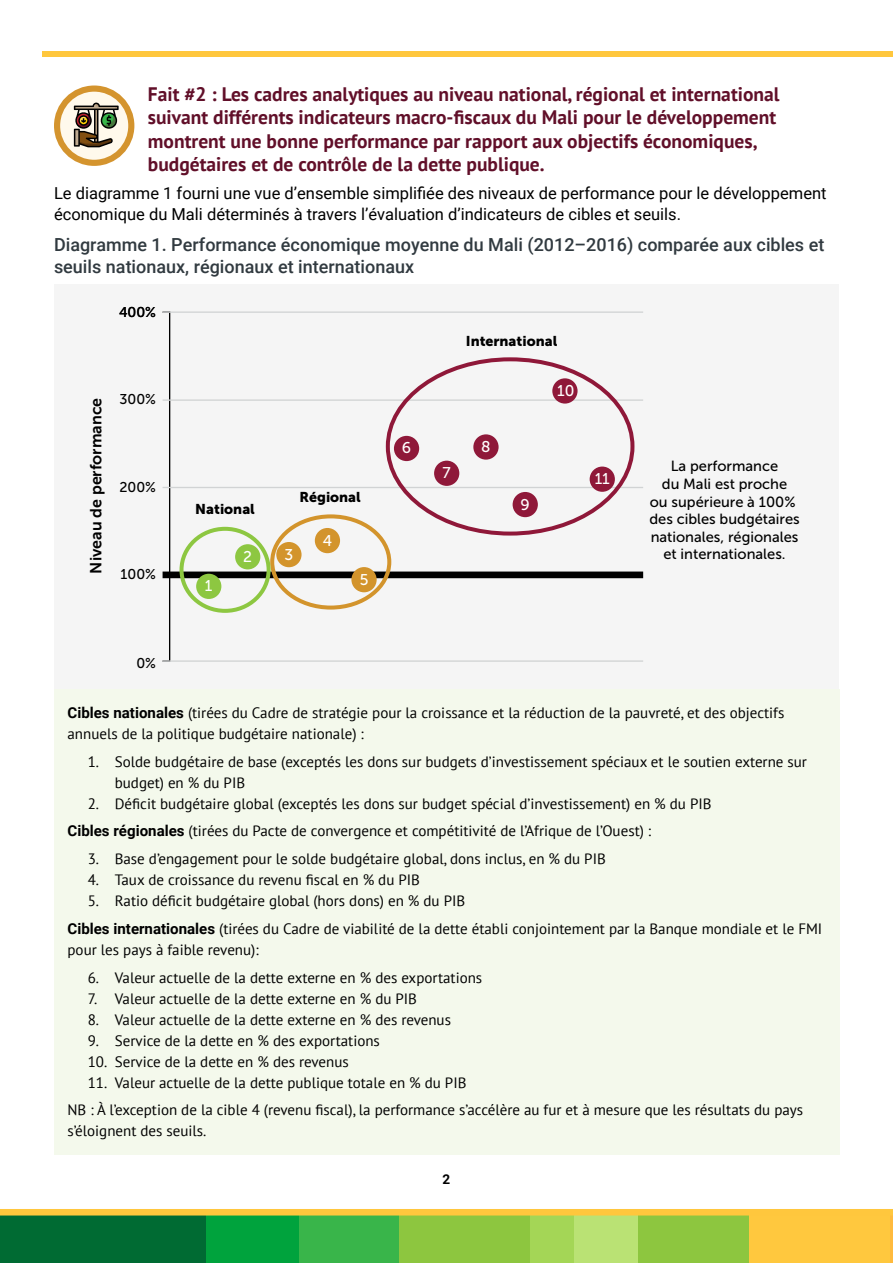
<style>
.page{position:relative;width:893px;height:1263px;background:#fff}
.page>*{position:absolute;margin:0;border:0;box-sizing:border-box;transform-origin:0 0}
.t1{font:700 19.5px/23.4px "PT Sans";color:#610f29}
.Figure_Table_title{font:500 18px/21.6px "Roboto";color:#313a40}
.Body{font:16.5px/21px "Roboto";color:#000}
.t2{font:16.05px "Museo Sans 700";color:#000}
.t3{font:15.6px "Museo Sans 500";color:#fff}
.Box{font:15px/21px "PT Sans";color:#000}
.t4{font:14.7px/17.5px "Museo Sans 500";color:#000;text-align:center}
.t5{font:14.1px "Museo Sans 900";color:#000}
.t6{font:14.1px "Museo Sans 500";color:#000}
.t7{font:700 13.5px "Roboto";color:#000}
.s1{font-family:"Roboto";font-weight:700}
</style>
<div class="page">
<svg style="left:0;top:1209px;width:893px;height:54px;background:#7db141"></svg>
<div style="left:42px;top:51px;width:851px;height:5px;background:#ffc73d"></div>
<div style="left:54px;top:284px;width:785px;height:405px;background:#f5f5f5"></div>
<div style="left:162px;top:311px;width:8px;height:351px;border:1px solid #000"></div>
<hr style="left:163px;top:660px;width:480px;height:2px;background:#d1d3d4">
<div style="left:163px;top:571px;width:480px;height:7px;background:#000"></div>
<hr style="left:163px;top:487px;width:480px;height:1px;background:#d1d3d4">
<hr style="left:163px;top:399px;width:480px;height:2px;background:#d1d3d4">
<hr style="left:163px;top:311px;width:480px;height:2px;background:#d1d3d4">
<div style="left:270px;top:514px;width:121px;height:95px;border:4px solid #d3942c;border-radius:50%"></div>
<div style="left:179px;top:527px;width:92px;height:86px;border:4px solid #8dc741;border-radius:50%"></div>
<div style="left:386px;top:357px;width:248px;height:179px;border:4px solid #8f1839;border-radius:50%"></div>
<div style="left:235px;top:544px;width:25px;height:25px;background:#8dc741;border-radius:50%"></div>
<div style="left:196px;top:574px;width:25px;height:25px;background:#8dc741;border-radius:50%"></div>
<div style="left:276px;top:542px;width:26px;height:25px;background:#d3942c;border-radius:50%"></div>
<div style="left:315px;top:528px;width:25px;height:25px;background:#d3942c;border-radius:50%"></div>
<div style="left:351px;top:567px;width:26px;height:25px;background:#d3942c;border-radius:50%"></div>
<div style="left:394px;top:436px;width:25px;height:25px;background:#8f1839;border-radius:50%"></div>
<div style="left:434px;top:461px;width:25px;height:25px;background:#8f1839;border-radius:50%"></div>
<div style="left:473px;top:434px;width:26px;height:26px;background:#8f1839;border-radius:50%"></div>
<div style="left:513px;top:492px;width:25px;height:25px;background:#8f1839;border-radius:50%"></div>
<div style="left:590px;top:467px;width:25px;height:25px;background:#8f1839;border-radius:50%"></div>
<div style="left:552px;top:378px;width:26px;height:26px;background:#8f1839;border-radius:50%"></div>
<div style="left:54px;top:689px;width:786px;height:465px;background:#f4f9ec"></div>
<svg style="left:57px;top:89px;width:74px;height:74px;background:#f6e5c8"></svg>
<svg style="left:74px;top:103px;width:45px;height:44px;background:#88816d"></svg>
<div style="left:54px;top:86px;width:80px;height:80px;border:6px solid #d4942e;border-radius:50%"></div>
<h2 class="t1" style="left:148px;top:82px;width:633px">Fait #2 : Les cadres analytiques au niveau national, régional et international suivant différents indicateurs macro-fiscaux du Mali pour le développement montrent une bonne performance par rapport aux objectifs économiques, budgétaires et de contrôle de la dette publique.</h2>
<p class="Body" style="left:54px;top:182px;width:774px">Le diagramme 1 fourni une vue d’ensemble simplifiée des niveaux de performance pour le développement économique du Mali déterminés à travers l’évaluation d’indicateurs de cibles et seuils.</p>
<p class="Figure_Table_title" style="left:54px;top:233px;width:772px">Diagramme 1. Performance économique moyenne du Mali (2012–2016) comparée aux cibles et seuils nationaux, régionaux et internationaux</p>
<p class="t6" style="left:119px;top:304px;width:39px">400%</p>
<p class="t2" style="left:87px;top:574px;width:177px;rotate:-90deg">Niveau de performance</p>
<p class="t6" style="left:120px;top:392px;width:38px">300%</p>
<p class="t6" style="left:119px;top:479px;width:38px">200%</p>
<p class="t6" style="left:121px;top:566px;width:37px">100%</p>
<p class="t6" style="left:136px;top:655px;width:21px">0%</p>
<p class="t5" style="left:195px;top:501px;width:61px">National</p>
<p class="t3" style="left:205px;top:577px;width:9px">1</p>
<p class="t3" style="left:243px;top:548px;width:10px">2</p>
<p class="t3" style="left:285px;top:546px;width:10px">3</p>
<p class="t5" style="left:299px;top:489px;width:63px">Régional</p>
<p class="t3" style="left:323px;top:532px;width:11px">4</p>
<p class="t3" style="left:360px;top:571px;width:10px">5</p>
<p class="t3" style="left:402px;top:439px;width:11px">6</p>
<p class="t5" style="left:466px;top:333px;width:93px">International</p>
<p class="t3" style="left:557px;top:382px;width:19px">10</p>
<p class="t3" style="left:443px;top:464px;width:10px">7</p>
<p class="t3" style="left:481px;top:438px;width:11px">8</p>
<p class="t3" style="left:521px;top:496px;width:11px">9</p>
<p class="t3" style="left:595px;top:470px;width:17px">11</p>
<p class="t4" style="left:649px;top:457px;width:152px">La performance<br>du Mali est proche<br>ou supérieure à 100% des cibles budgétaires nationales, régionales et internationales.</p>
<p class="Box" style="left:68px;top:702px;width:718px"><span class="s1">Cibles nationales</span> (tirées du Cadre de stratégie pour la croissance et la réduction de la pauvreté, et des objectifs annuels de la politique budgétaire nationale) :</p>
<p class="Box" style="left:115px;top:750px;width:694px;text-indent:-27px">1. Solde budgétaire de base (exceptés les dons sur budgets d’investissement spéciaux et le soutien externe sur budget) en % du PIB</p>
<p class="Box" style="left:88px;top:792px;width:625px">2. Déficit budgétaire global (exceptés les dons sur budget spécial d’investissement) en % du PIB</p>
<p class="Box" style="left:68px;top:820px;width:585px"><span class="s1">Cibles régionales</span> (tirées du Pacte de convergence et compétitivité de l’Afrique de l’Ouest) :</p>
<p class="Box" style="left:88px;top:848px;width:519px">3. Base d’engagement pour le solde budgétaire global, dons inclus, en % du PIB</p>
<p class="Box" style="left:88px;top:869px;width:334px">4. Taux de croissance du revenu fiscal en % du PIB</p>
<p class="Box" style="left:88px;top:890px;width:379px">5. Ratio déficit budgétaire global (hors dons) en % du PIB</p>
<p class="Box" style="left:68px;top:918px;width:756px"><span class="s1">Cibles internationales</span> (tirées du Cadre de viabilité de la dette établi conjointement par la Banque mondiale et le FMI pour les pays à faible revenu):</p>
<p class="Box" style="left:88px;top:966px;width:396px">6. Valeur actuelle de la dette externe en % des exportations</p>
<p class="Box" style="left:88px;top:987px;width:331px">7. Valeur actuelle de la dette externe en % du PIB</p>
<p class="Box" style="left:88px;top:1008px;width:365px">8. Valeur actuelle de la dette externe en % des revenus</p>
<p class="Box" style="left:88px;top:1029px;width:294px">9. Service de la dette en % des exportations</p>
<p class="Box" style="left:88px;top:1050px;width:262px">10. Service de la dette en % des revenus</p>
<p class="Box" style="left:88px;top:1071px;width:380px">11. Valeur actuelle de la dette publique totale en % du PIB</p>
<p class="Box" style="left:68px;top:1099px;width:737px">NB : À l’exception de la cible 4 (revenu fiscal), la performance s’accélère au fur et à mesure que les résultats du pays s’éloignent des seuils.</p>
<p class="t7" style="left:443px;top:1169px;width:9px">2</p>
</div>
